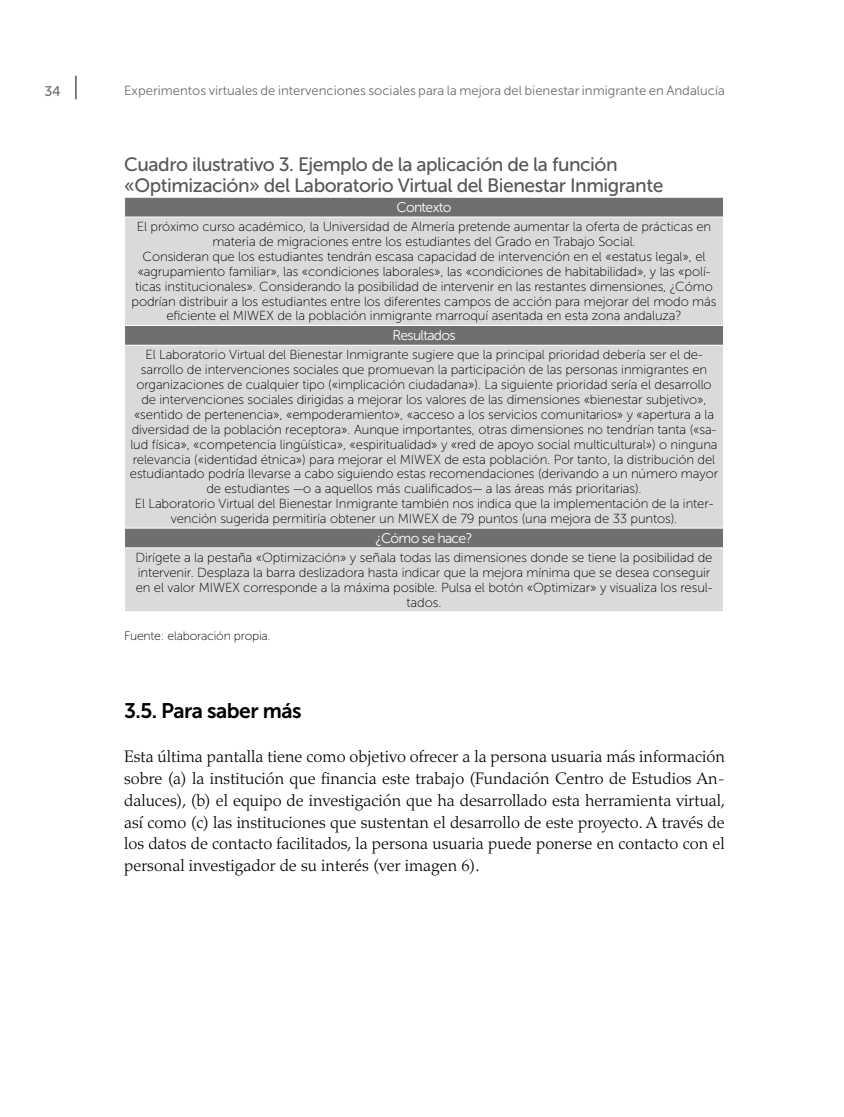
<style>
.page{position:relative;width:844px;height:1117px;background:#fff}
.page>*{position:absolute;margin:0;border:0;box-sizing:border-box;transform-origin:0 0}
.B_1_1__Ladillo{font:21px "Museo Sans 700";letter-spacing:-.025em;color:#000}
.A-_Tablas_titulo{font:19.25px/21px "Museo Sans 500";letter-spacing:-.025em;color:#575756}
.B_texto{font:300 16.62px/21.9px "Palatino";color:#000;text-align:justify}
.A-_Tabla_Cabecera{font:14px "Museo Sans 300";letter-spacing:-.05em;color:#fff}
.t1{font:14px "Museo Sans 500";color:#706f6f}
.A__Tabla_texto{font:13.12px/14.9px "Museo Sans 100";letter-spacing:-.01em;color:#000;text-align:center}
.t2{font:13.12px "Museo Sans 300";color:#706f6f}
.A-_Tabla_fuente{font:12.25px "Museo Sans 100";letter-spacing:-.015em;color:#000}
</style>
<div class="page">
<svg style="left:76px;top:76px;width:1px;height:23px"></svg>
<div style="left:125px;top:198px;width:598px;height:18px;background:#706f6f"></div>
<svg style="left:125px;top:217px;width:598px;height:394px;background:#d0d0d0"></svg>
<hr style="left:124px;top:325px;width:599px;height:1px;background:#fff">
<hr style="left:124px;top:345px;width:599px;height:1px;background:#fff">
<hr style="left:124px;top:527px;width:599px;height:1px;background:#fff">
<hr style="left:124px;top:547px;width:599px;height:1px;background:#fff">
<p class="t1" style="left:44px;top:84px;width:18px">34</p>
<p class="t2" style="left:124px;top:84px;width:602px">Experimentos virtuales de intervenciones sociales para la mejora del bienestar inmigrante en Andalucía</p>
<p class="A-_Tablas_titulo" style="left:124px;top:154px;width:540px">Cuadro ilustrativo 3. Ejemplo de la aplicación de la función «Optimización» del Laboratorio Virtual del Bienestar Inmigrante</p>
<p class="A-_Tabla_Cabecera" style="left:396px;top:200px;width:57px">Contexto</p>
<p class="A__Tabla_texto" style="left:137px;top:219px;width:576px">El próximo curso académico, la Universidad de Almería pretende aumentar la oferta de prácticas en materia de migraciones entre los estudiantes del Grado en Trabajo Social.</p>
<p class="A__Tabla_texto" style="left:131px;top:249px;width:586px">Consideran que los estudiantes tendrán escasa capacidad de intervención en el «estatus legal», el «agrupamiento familiar», las «condiciones laborales», las «condiciones de habitabilidad», y las «polí&shy;ticas institucionales». Considerando la posibilidad de intervenir en las restantes dimensiones, ¿Cómo podrían distribuir a los estudiantes entre los diferentes campos de acción para mejorar del modo más eficiente el MIWEX de la población inmigrante marroquí asentada en esta zona andaluza?</p>
<p class="A-_Tabla_Cabecera" style="left:392px;top:328px;width:65px">Resultados</p>
<p class="A__Tabla_texto" style="left:130px;top:347px;width:589px">El Laboratorio Virtual del Bienestar Inmigrante sugiere que la principal prioridad debería ser el de&shy;sarrollo de intervenciones sociales que promuevan la participación de las personas inmigrantes en organizaciones de cualquier tipo («implicación ciudadana»). La siguiente prioridad sería el desarrollo de intervenciones sociales dirigidas a mejorar los valores de las dimensiones «bienestar subjetivo», «sentido de pertenencia», «empoderamiento», «acceso a los servicios comunitarios» y «apertura a la diversidad de la población receptora». Aunque importantes, otras dimensiones no tendrían tanta («sa&shy;lud física», «competencia lingüística», «espiritualidad» y «red de apoyo social multicultural») o ninguna relevancia («identidad étnica») para mejorar el MIWEX de esta población. Por tanto, la distribución del estudiantado podría llevarse a cabo siguiendo estas recomendaciones (derivando a un número mayor de estudiantes —o a aquellos más cualificados— a las áreas más prioritarias).</p>
<p class="A__Tabla_texto" style="left:135px;top:496px;width:580px">El Laboratorio Virtual del Bienestar Inmigrante también nos indica que la implementación de la inter&shy;vención sugerida permitiría obtener un MIWEX de 79 puntos (una mejora de 33 puntos).</p>
<p class="A-_Tabla_Cabecera" style="left:375px;top:530px;width:98px">¿Cómo se hace?</p>
<p class="A__Tabla_texto" style="left:136px;top:550px;width:578px">Dirígete a la pestaña «Optimización» y señala todas las dimensiones donde se tiene la posibilidad de intervenir. Desplaza la barra deslizadora hasta indicar que la mejora mínima que se desea conseguir en el valor MIWEX corresponde a la máxima posible. Pulsa el botón «Optimizar» y visualiza los resul&shy;tados.</p>
<p class="A-_Tabla_fuente" style="left:124px;top:629px;width:148px">Fuente: elaboración propia.</p>
<p class="B_1_1__Ladillo" style="left:124px;top:699px;width:179px">3.5. Para saber más</p>
<p class="B_texto" style="left:124px;top:745px;width:602px">Esta última pantalla tiene como objetivo ofrecer a la persona usuaria más información sobre (a) la institución que financia este trabajo (Fundación Centro de Estudios An&shy;daluces), (b) el equipo de investigación que ha desarrollado esta herramienta virtual, así como (c) las instituciones que sustentan el desarrollo de este proyecto. A través de los datos de contacto facilitados, la persona usuaria puede ponerse en contacto con el personal investigador de su interés (ver imagen 6).</p>
</div>
